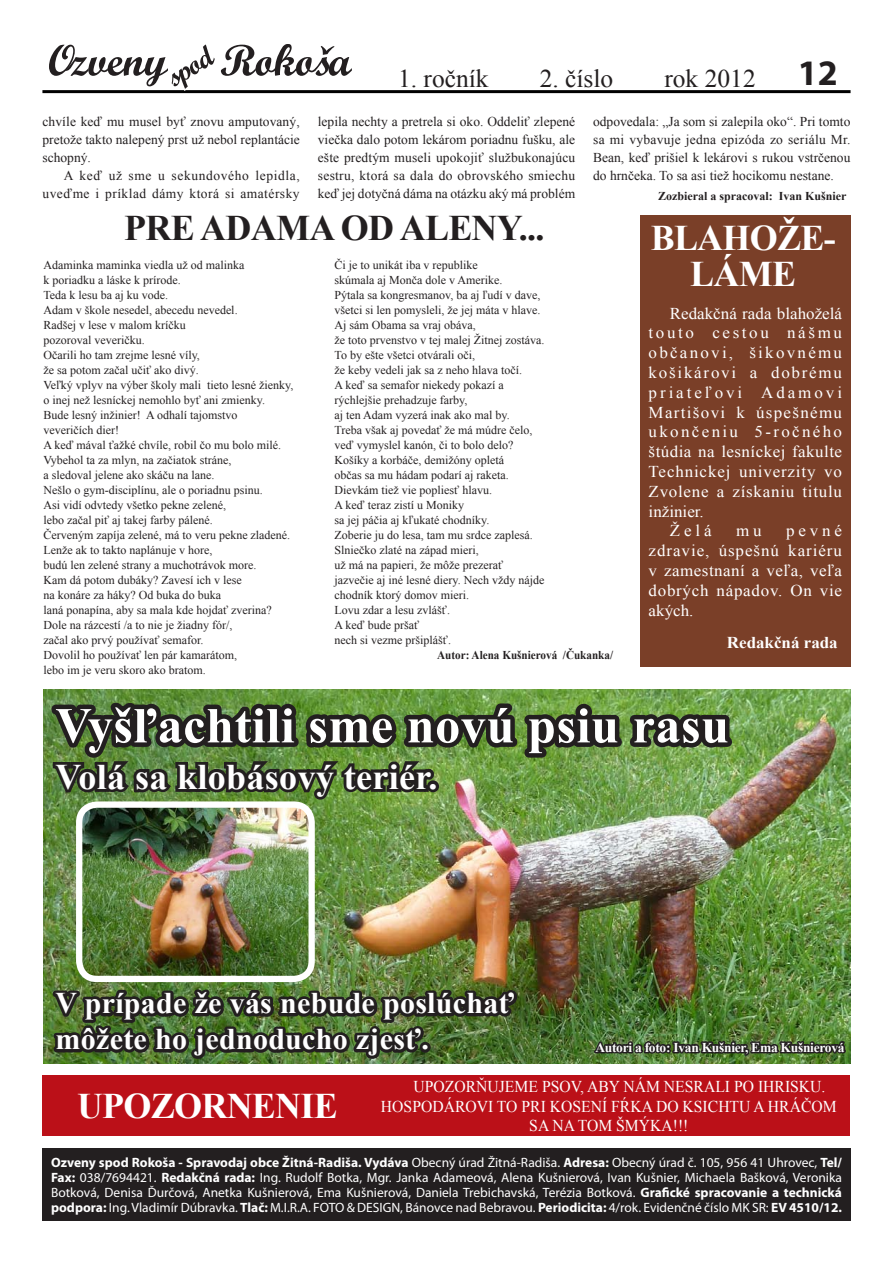
<style>
.page{position:relative;width:893px;height:1263px;background:#fff}
.page>*{position:absolute;margin:0;border:0;box-sizing:border-box;transform-origin:0 0}
.Table_Body{font:700 50.25px "Times New Roman";letter-spacing:.01em;color:#fff}
.Table_Body-2{font:700 36px/36px "Times New Roman";letter-spacing:-.02em;color:#fff;text-align:center}
.Table_Body-3{font:700 36px "Times New Roman";letter-spacing:.01em;color:#fff}
.Table_Body-4{font:700 36px "Times New Roman";letter-spacing:-.02em;color:#231f20}
.Table_Body-5{font:700 30px/36px "Times New Roman";letter-spacing:.01em;color:#fff}
.Table_Body-6{font:25.5px "Times New Roman";color:#231f20}
.Table_Body-7{font:16.5px/19.8px "Times New Roman";color:#fff;text-align:justify}
.Table_Body-8{font:16.5px "Times New Roman";color:#fff;scale:.95 1}
.Table_Body-9{font:700 16.5px "Times New Roman";color:#fff}
.Table_Body-10{font:13.5px/15px "Myriad Pro";color:#fff;text-align:justify}
.Table_Body-11{font:13.5px/18px "Times New Roman";color:#231f20;text-align:justify}
.Table_Body-12{font:13.5px/18px "Times New Roman";letter-spacing:.035em;color:#231f20;text-align:right}
.Table_Body-13{font:700 13.5px "Times New Roman";letter-spacing:-.02em;color:#fff}
.Table_Body-14{font:12px "Times New Roman";color:#231f20}
.Table_Body-15{font:700 12px "Times New Roman";color:#231f20}
.Table_Body-16{font:700 12px "Times New Roman";color:#231f20;scale:.93 1}
.s1{font-family:"Myriad Pro";font-weight:700;font-size:36px}
.s2{font-weight:700}
</style>
<div class="page">
<img style="left:43px;top:690px;width:808px;height:373px">
<div style="left:43px;top:1075px;width:807px;height:61px;background:#bb1018"></div>
<div style="left:43px;top:1148px;width:807px;height:72px;background:#231f20"></div>
<img style="left:49px;top:869px;width:472px;height:195px">
<img style="left:592px;top:1029px;width:258px;height:35px">
<div style="left:640px;top:215px;width:210px;height:451px;background:#7a3f28"></div>
<svg style="left:47px;top:696px;width:689px;height:109px"></svg>
<img style="left:79px;top:805px;width:233px;height:174px">
<div style="left:76px;top:801px;width:239px;height:181px;border:6px solid #fff;border-radius:18px"></div>
<hr style="left:42px;top:90px;width:808px;height:3px;background:#000">
<svg style="left:49px;top:44px;width:303px;height:45px"></svg>
<p class="Table_Body-11" style="left:43px;top:113px;width:259px">chvíle keď mu musel byť znovu amputovaný, pretože takto nalepený prst už nebol replantácie schopný.</p>
<p class="Table_Body-12" style="left:43px;top:167px;width:259px">A keď už sme u sekundového lepidla, uveďme i príklad dámy ktorá si amatérsky</p>
<h3 class="Table_Body-6" style="left:398px;top:61px;width:92px">1. ročník</h3>
<h3 class="Table_Body-6" style="left:540px;top:61px;width:75px">2. číslo</h3>
<p class="Table_Body-6" style="left:664px;top:61px;width:175px">rok 2012 <span class="s1">12</span></p>
<p class="Table_Body-11" style="left:318px;top:113px;width:259px">lepila nechty a pretrela si oko. Oddeliť zlepené viečka dalo potom lekárom poriadnu fušku, ale ešte predtým museli upokojiť službukonajúcu sestru, ktorá sa dala do obrovského smiechu keď jej dotyčná dáma na otázku aký má problém</p>
<p class="Table_Body-11" style="left:593px;top:113px;width:259px">odpovedala: „Ja som si zalepila oko“. Pri tomto sa mi vybavuje jedna epizóda zo seriálu Mr.<br>Bean, keď prišiel k lekárovi s rukou vstrčenou do hrnčeka. To sa asi tiež hocikomu nestane.</p>
<p class="Table_Body-15" style="left:658px;top:187px;width:190px">Zozbieral a spracoval: Ivan Kušnier</p>
<p class="Table_Body-4" style="left:124px;top:203px;width:422px">PRE ADAMA OD ALENY...</p>
<p class="Table_Body-14" style="left:43px;top:257px;width:202px">Adaminka maminka viedla už od malinka</p>
<p class="Table_Body-14" style="left:43px;top:272px;width:139px">k poriadku a láske k prírode.</p>
<p class="Table_Body-14" style="left:43px;top:287px;width:126px">Teda k lesu ba aj ku vode.</p>
<p class="Table_Body-14" style="left:43px;top:302px;width:196px">Adam v škole nesedel, abecedu nevedel.</p>
<p class="Table_Body-14" style="left:43px;top:317px;width:144px">Radšej v lese v malom kríčku</p>
<p class="Table_Body-14" style="left:43px;top:332px;width:103px">pozoroval veveričku.</p>
<p class="Table_Body-14" style="left:43px;top:347px;width:158px">Očarili ho tam zrejme lesné víly,</p>
<p class="Table_Body-14" style="left:43px;top:362px;width:157px">že sa potom začal učiť ako divý.</p>
<p class="Table_Body-14" style="left:43px;top:377px;width:252px">Veľký vplyv na výber školy mali tieto lesné žienky,</p>
<p class="Table_Body-14" style="left:43px;top:392px;width:223px">o inej než lesníckej nemohlo byť ani zmienky.</p>
<p class="Table_Body-14" style="left:43px;top:407px;width:195px">Bude lesný inžinier! A odhalí tajomstvo</p>
<p class="Table_Body-14" style="left:43px;top:422px;width:77px">veveričích dier!</p>
<p class="Table_Body-14" style="left:43px;top:437px;width:239px">A keď mával ťažké chvíle, robil čo mu bolo milé.</p>
<p class="Table_Body-14" style="left:43px;top:452px;width:189px">Vybehol ta za mlyn, na začiatok stráne,</p>
<p class="Table_Body-14" style="left:43px;top:467px;width:172px">a sledoval jelene ako skáču na lane.</p>
<p class="Table_Body-14" style="left:43px;top:482px;width:221px">Nešlo o gym-disciplínu, ale o poriadnu psinu.</p>
<p class="Table_Body-14" style="left:43px;top:497px;width:184px">Asi vidí odvtedy všetko pekne zelené,</p>
<p class="Table_Body-14" style="left:43px;top:512px;width:171px">lebo začal piť aj takej farby pálené.</p>
<p class="Table_Body-14" style="left:43px;top:527px;width:248px">Červeným zapíja zelené, má to veru pekne zladené.</p>
<p class="Table_Body-14" style="left:43px;top:542px;width:170px">Lenže ak to takto naplánuje v hore,</p>
<p class="Table_Body-14" style="left:43px;top:557px;width:214px">budú len zelené strany a muchotrávok more.</p>
<p class="Table_Body-14" style="left:43px;top:572px;width:200px">Kam dá potom dubáky? Zavesí ich v lese</p>
<p class="Table_Body-14" style="left:43px;top:587px;width:179px">na konáre za háky? Od buka do buka</p>
<p class="Table_Body-14" style="left:43px;top:602px;width:230px">laná ponapína, aby sa mala kde hojdať zverina?</p>
<p class="Table_Body-14" style="left:43px;top:617px;width:190px">Dole na rázcestí /a to nie je žiadny fór/,</p>
<p class="Table_Body-14" style="left:43px;top:632px;width:162px">začal ako prvý používať semafor.</p>
<p class="Table_Body-14" style="left:43px;top:647px;width:195px">Dovolil ho používať len pár kamarátom,</p>
<p class="Table_Body-14" style="left:43px;top:662px;width:164px">lebo im je veru skoro ako bratom.</p>
<p class="Table_Body-14" style="left:335px;top:257px;width:145px">Či je to unikát iba v republike</p>
<p class="Table_Body-14" style="left:335px;top:272px;width:169px">skúmala aj Monča dole v Amerike.</p>
<p class="Table_Body-14" style="left:335px;top:287px;width:207px">Pýtala sa kongresmanov, ba aj ľudí v dave,</p>
<p class="Table_Body-14" style="left:335px;top:302px;width:207px">všetci si len pomysleli, že jej máta v hlave.</p>
<p class="Table_Body-14" style="left:335px;top:317px;width:143px">Aj sám Obama sa vraj obáva,</p>
<p class="Table_Body-14" style="left:335px;top:332px;width:211px">že toto prvenstvo v tej malej Žitnej zostáva.</p>
<p class="Table_Body-14" style="left:335px;top:347px;width:142px">To by ešte všetci otvárali oči,</p>
<p class="Table_Body-14" style="left:335px;top:362px;width:189px">že keby vedeli jak sa z neho hlava točí.</p>
<p class="Table_Body-14" style="left:335px;top:377px;width:171px">A keď sa semafor niekedy pokazí a</p>
<p class="Table_Body-14" style="left:335px;top:392px;width:134px">rýchlejšie prehadzuje farby,</p>
<p class="Table_Body-14" style="left:335px;top:407px;width:177px">aj ten Adam vyzerá inak ako mal by.</p>
<p class="Table_Body-14" style="left:335px;top:422px;width:199px">Treba však aj povedať že má múdre čelo,</p>
<p class="Table_Body-14" style="left:335px;top:437px;width:180px">veď vymyslel kanón, či to bolo delo?</p>
<p class="Table_Body-14" style="left:335px;top:452px;width:171px">Košíky a korbáče, demižóny opletá</p>
<p class="Table_Body-14" style="left:335px;top:467px;width:176px">občas sa mu hádam podarí aj raketa.</p>
<p class="Table_Body-14" style="left:335px;top:482px;width:159px">Dievkám tiež vie popliesť hlavu.</p>
<p class="Table_Body-14" style="left:335px;top:497px;width:131px">A keď teraz zistí u Moniky</p>
<p class="Table_Body-14" style="left:335px;top:512px;width:156px">sa jej páčia aj kľukaté chodníky.</p>
<p class="Table_Body-14" style="left:335px;top:527px;width:200px">Zoberie ju do lesa, tam mu srdce zaplesá.</p>
<p class="Table_Body-14" style="left:335px;top:542px;width:146px">Slniečko zlaté na západ mieri,</p>
<p class="Table_Body-14" style="left:335px;top:557px;width:170px">už má na papieri, že môže prezerať</p>
<p class="Table_Body-14" style="left:335px;top:572px;width:211px">jazvečie aj iné lesné diery. Nech vždy nájde</p>
<p class="Table_Body-14" style="left:335px;top:587px;width:136px">chodník ktorý domov mieri.</p>
<p class="Table_Body-14" style="left:335px;top:602px;width:117px">Lovu zdar a lesu zvlášť.</p>
<p class="Table_Body-14" style="left:335px;top:617px;width:86px">A keď bude pršať</p>
<p class="Table_Body-14" style="left:335px;top:632px;width:118px">nech si vezme pršiplášť.</p>
<p class="Table_Body-16" style="left:437px;top:647px;width:191px">Autor: Alena Kušnierová /Čukanka/</p>
<p class="Table_Body-2" style="left:651px;top:219px;width:187px">BLAHOŽE-<br>LÁME</p>
<p class="Table_Body-7" style="left:649px;top:303px;width:195px;text-indent:21px">Redakčná rada blahoželá touto cestou nášmu občanovi, šikovnému košikárovi a dobrému priateľovi Adamovi Martišovi k úspešnému ukončeniu 5-ročného štúdia na lesníckej fakulte Technickej univerzity vo Zvolene a získaniu titulu inžinier.</p>
<p class="Table_Body-7" style="left:670px;top:521px;width:43px">Želá</p>
<p class="Table_Body-7" style="left:736px;top:521px;width:27px">mu</p>
<p class="Table_Body-7" style="left:649px;top:521px;width:195px;text-indent:138px">pevné zdravie, úspešnú kariéru v zamestnaní a veľa, veľa dobrých nápadov. On vie akých.</p>
<p class="Table_Body-9" style="left:727px;top:631px;width:112px">Redakčná rada</p>
<p class="Table_Body" style="left:56px;top:691px;width:675px">Vyšľachtili sme novú psiu rasu</p>
<p class="Table_Body-3" style="left:56px;top:752px;width:383px">Volá sa klobásový teriér.</p>
<p class="Table_Body-5" style="left:56px;top:984px;width:460px">V prípade že vás nebude poslúchať môžete ho jednoducho zjesť.</p>
<p class="Table_Body-13" style="left:595px;top:1038px;width:251px">Autori a foto: Ivan Kušnier, Ema Kušnierová</p>
<p class="Table_Body-8" style="left:414px;top:1075px;width:435px">UPOZORŇUJEME PSOV, ABY NÁM NESRALI PO IHRISKU.</p>
<p class="Table_Body-8" style="left:381px;top:1095px;width:481px">HOSPODÁROVI TO PRI KOSENÍ FŔKA DO KSICHTU A HRÁČOM</p>
<p class="Table_Body-8" style="left:529px;top:1115px;width:169px">SA NA TOM ŠMÝKA!!!</p>
<p class="Table_Body-2" style="left:77px;top:1087px;width:262px">UPOZORNENIE</p>
<p class="Table_Body-10" style="left:51px;top:1155px;width:793px"><span class="s2">Ozveny spod Rokoša - Spravodaj obce Žitná-Radiša. Vydáva</span> Obecný úrad Žitná-Radiša. <span class="s2">Adresa:</span> Obecný úrad č. 105, 956 41 Uhrovec, <span class="s2">Tel/ Fax:</span> 038/7694421. <span class="s2">Redakčná rada:</span> Ing. Rudolf Botka, Mgr. Janka Adameová, Alena Kušnierová, Ivan Kušnier, Michaela Bašková, Veronika Botková, Denisa Ďurčová, Anetka Kušnierová, Ema Kušnierová, Daniela Trebichavská, Terézia Botková. <span class="s2">Grafické spracovanie a technická podpora:</span> Ing. Vladimír Dúbravka. <span class="s2">Tlač:</span> M.I.R.A. FOTO &amp; DESIGN, Bánovce nad Bebravou. <span class="s2">Periodicita:</span> 4/rok. Evidenčné číslo MK SR: <span class="s2">EV 4510/12.</span></p>
</div>
